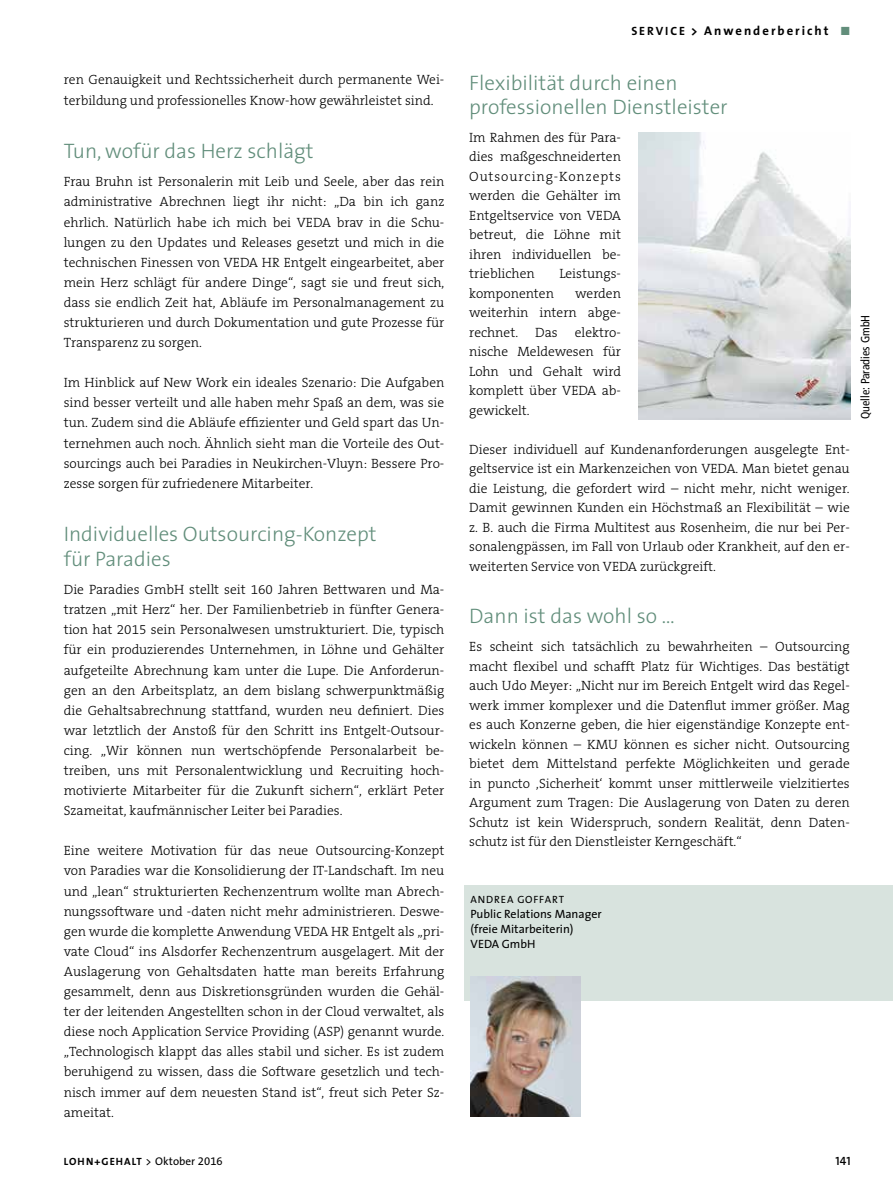
<style>
.page{position:relative;width:893px;height:1191px;background:#fff}
.page>*{position:absolute;margin:0;border:0;box-sizing:border-box;transform-origin:0 0}
.t1{font:300 21px/24.6px "The Sans";color:#628e7b}
.t2{font:300 13.5px/20.1px "The Serif B3";color:#000;text-align:justify}
.t3{font:700 12.75px "The Sans";letter-spacing:.16em;color:#000}
.t4{font:12px/15px "The Sans";color:#000}
.t5{font:condensed 12px "Frutiger LT";color:#000}
.t6{font:12px "The Sans Semi Bold Caps";color:#000}
.t7{font:700 10.5px "The Sans";letter-spacing:.1em;color:#000}
.t8{font:10.5px "The Sans B5 Plain";letter-spacing:.085em;color:#000}
.s1{font-size:12px}
.s2{font-family:"The Sans Bold Expert";font-weight:400;font-size:12px;color:#628e7b}
.s3{font-weight:400;font-size:11.25px}
.s4{font-family:"The Sans Expert";font-weight:400;font-size:11.25px}
</style>
<div class="page">
<div style="left:465px;top:885px;width:428px;height:115px;background:#d8e3de"></div>
<img style="left:471px;top:976px;width:109px;height:140px">
<img style="left:638px;top:132px;width:213px;height:287px">
<p class="t2" style="left:64px;top:70px;width:382px">ren Genauigkeit und Rechtssicherheit durch permanente Wei&shy;terbildung und professionelles Know-how gewährleistet sind.</p>
<h1 class="t1" style="left:64px;top:138px;width:251px">Tun, wofür das Herz schlägt</h1>
<p class="t2" style="left:64px;top:172px;width:382px">Frau Bruhn ist Personalerin mit Leib und Seele, aber das rein administrative Abrechnen liegt ihr nicht: „Da bin ich ganz ehrlich. Natürlich habe ich mich bei VEDA brav in die Schu&shy;lungen zu den Updates und Releases gesetzt und mich in die technischen Finessen von VEDA HR Entgelt eingearbeitet, aber mein Herz schlägt für andere Dinge“, sagt sie und freut sich, dass sie endlich Zeit hat, Abläufe im Personalmanagement zu strukturieren und durch Dokumentation und gute Prozesse für Transparenz zu sorgen.</p>
<p class="t2" style="left:64px;top:373px;width:382px">Im Hinblick auf New Work ein ideales Szenario: Die Aufgaben sind besser verteilt und alle haben mehr Spaß an dem, was sie tun. Zudem sind die Abläufe effizienter und Geld spart das Un&shy;ternehmen auch noch. Ähnlich sieht man die Vorteile des Out&shy;sourcings auch bei Paradies in Neukirchen-Vluyn: Bessere Pro&shy;zesse sorgen für zufriedenere Mitarbeiter.</p>
<h1 class="t1" style="left:64px;top:521px;width:314px">Individuelles Outsourcing-Konzept für Paradies</h1>
<p class="t2" style="left:64px;top:580px;width:382px">Die Paradies GmbH stellt seit 160 Jahren Bettwaren und Ma&shy;tratzen „mit Herz“ her. Der Familienbetrieb in fünfter Genera&shy;tion hat 2015 sein Personalwesen umstrukturiert. Die, typisch für ein produzierendes Unternehmen, in Löhne und Gehälter aufgeteilte Abrechnung kam unter die Lupe. Die Anforderun&shy;gen an den Arbeitsplatz, an dem bislang schwerpunktmäßig die Gehaltsabrechnung stattfand, wurden neu definiert. Dies war letztlich der Anstoß für den Schritt ins Entgelt-Outsour&shy;cing. „Wir können nun wertschöpfende Personalarbeit be&shy;treiben, uns mit Personalentwicklung und Recruiting hoch&shy;motivierte Mitarbeiter für die Zukunft sichern“, erklärt Peter Szameitat, kaufmännischer Leiter bei Paradies.</p>
<p class="t2" style="left:64px;top:841px;width:382px">Eine weitere Motivation für das neue Outsourcing-Konzept von Paradies war die Konsolidierung der IT-Landschaft. Im neu und „lean“ strukturierten Rechenzentrum wollte man Abrech&shy;nungssoftware und -daten nicht mehr administrieren. Deswe&shy;gen wurde die komplette Anwendung VEDA HR Entgelt als „pri&shy;vate Cloud“ ins Alsdorfer Rechenzentrum ausgelagert. Mit der Auslagerung von Gehaltsdaten hatte man bereits Erfahrung gesammelt, denn aus Diskretionsgründen wurden die Gehäl&shy;ter der leitenden Angestellten schon in der Cloud verwaltet, als diese noch Application Service Providing (ASP) genannt wurde. „Technologisch klappt das alles stabil und sicher. Es ist zudem beruhigend zu wissen, dass die Software gesetzlich und tech&shy;nisch immer auf dem neuesten Stand ist“, freut sich Peter Sz&shy;ameitat.</p>
<p class="t3" style="left:631px;top:20px;width:221px"><span class="s1">SERVICE</span> &gt; Anwenderbericht <span class="s2">ó</span></p>
<h1 class="t1" style="left:469px;top:70px;width:260px;line-height:24px">Flexibilität durch einen professionellen Dienstleister</h1>
<p class="t2" style="left:469px;top:128px;width:153px;line-height:19.5px">Im Rahmen des für Para&shy;dies maßgeschneiderten Outsourcing-Konzepts werden die Gehälter im Entgeltservice von VEDA betreut, die Löhne mit ihren individuellen be&shy;trieblichen</p>
<p class="t2" style="left:559px;top:264px;width:63px">Leistungs-</p>
<p class="t2" style="left:469px;top:284px;width:153px;line-height:19.5px;text-indent:106px">werden weiterhin intern abge&shy;rechnet.</p>
<p class="t2" style="left:469px;top:284px;width:86px">komponenten</p>
<p class="t2" style="left:469px;top:323px;width:153px;line-height:19.5px;text-indent:106px">elektro&shy;nische Meldewesen für Lohn und Gehalt wird komplett über VEDA ab&shy;gewickelt.</p>
<p class="t2" style="left:469px;top:440px;width:382px;line-height:19.5px">Dieser individuell auf Kundenanforderungen ausgelegte Ent&shy;geltservice ist ein Markenzeichen von VEDA. Man bietet genau die Leistung, die gefordert wird – nicht mehr, nicht weniger.<br>Damit gewinnen Kunden ein Höchstmaß an Flexibilität – wie z. B. auch die Firma Multitest aus Rosenheim, die nur bei Per&shy;sonalengpässen, im Fall von Urlaub oder Krankheit, auf den er&shy;weiterten Service von VEDA zurückgreift.</p>
<h1 class="t1" style="left:469px;top:603px;width:207px">Dann ist das wohl so …</h1>
<p class="t2" style="left:469px;top:637px;width:382px;line-height:19.5px">Es scheint sich tatsächlich zu bewahrheiten – Outsourcing macht flexibel und schafft Platz für Wichtiges. Das bestätigt auch Udo Meyer: „Nicht nur im Bereich Entgelt wird das Regel&shy;werk immer komplexer und die Datenflut immer größer. Mag es auch Konzerne geben, die hier eigenständige Konzepte ent&shy;wickeln können – KMU können es sicher nicht. Outsourcing bietet dem Mittelstand perfekte Möglichkeiten und gerade in puncto ‚Sicherheit‘ kommt unser mittlerweile vielzitiertes Argument zum Tragen: Die Auslagerung von Daten zu deren Schutz ist kein Widerspruch, sondern Realität, denn Daten&shy;schutz ist für den Dienstleister Kerngeschäft.“</p>
<p class="t2" style="left:535px;top:323px;width:24px">Das</p>
<p class="t5" style="left:858px;top:419px;width:106px;rotate:-90deg">Quelle: Paradies GmbH</p>
<p class="t8" style="left:471px;top:894px;width:95px">ANDREA GOFFART</p>
<p class="t4" style="left:471px;top:906px;width:133px">Public Relations Manager (freie Mitarbeiterin)<br>VEDA GmbH</p>
<p class="t7" style="left:64px;top:1152px;width:160px">LOHN+GEHALT <span class="s3">&gt; Oktober</span> <span class="s4">2016</span></p>
<p class="t6" style="left:836px;top:1151px;width:17px">141</p>
</div>
